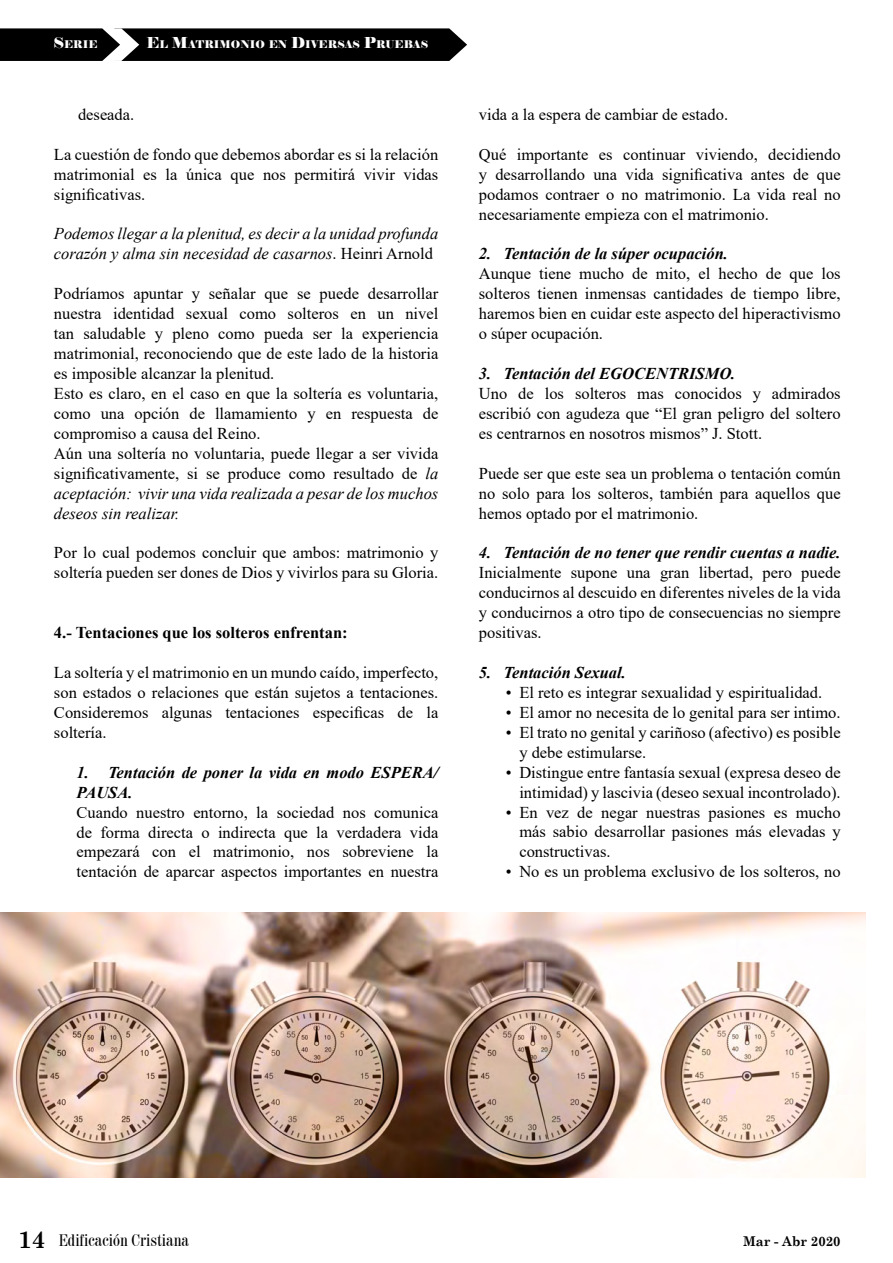
<style>
.page{position:relative;width:893px;height:1263px;background:#fff}
.page>*{position:absolute;margin:0;border:0;box-sizing:border-box;transform-origin:0 0}
.t1{font:16.5px/20px "Times New Roman";color:#000;text-align:justify}
.t2{font:italic 700 16.5px/20px "Times New Roman";color:#000}
.t3{font:italic 16.5px/20px "Times New Roman";color:#000}
.t4{font:700 16.5px "Times New Roman";color:#000}
.t5{font:condensed 16.5px "Century 725 BT";color:#000}
.t6{font:700 13.5px "Century Schoolbook";color:#000;scale:.96 1}
.t7{font:10.5px "Elephant";color:#fff}
.s1{font-size:15px}
.s2{font-style:normal}
.s3{font-style:italic}
.s4{font-family:"Century Schoolbook";font-weight:700;font-stretch:normal;font-size:24px}
</style>
<div class="page">
<img style="left:0;top:912px;width:865px;height:266px">
<svg style="left:0;top:28px;width:467px;height:33px;background:#121212"></svg>
<p class="t7" style="left:53px;top:38px;width:46px"><span class="s1">S</span>ERIE</p>
<p class="t7" style="left:146px;top:38px;width:282px"><span class="s1">E</span>L <span class="s1">M</span>ATRIMONIO EN <span class="s1">D</span>IVERSAS <span class="s1">P</span>RUEBAS</p>
<p class="t1" style="left:78px;top:104px;width:58px">deseada.</p>
<p class="t1" style="left:54px;top:144px;width:386px">La cuestión de fondo que debemos abordar es si la relación matrimonial es la única que nos permitirá vivir vidas significativas.</p>
<p class="t3" style="left:54px;top:224px;width:386px">Podemos llegar a la plenitud, es decir a la unidad profunda corazón y alma sin necesidad de casarnos<span class="s2">. Heinri Arnold</span></p>
<p class="t1" style="left:54px;top:283px;width:386px;text-align:left">Podríamos apuntar y señalar que se puede desarrollar nuestra identidad sexual como solteros en un nivel tan saludable y pleno como pueda ser la experiencia matrimonial, reconociendo que de este lado de la historia es imposible alcanzar la plenitud.<br>Esto es claro, en el caso en que la soltería es voluntaria, como una opción de llamamiento y en respuesta de compromiso a causa del Reino.<br>Aún una soltería no voluntaria, puede llegar a ser vivida significativamente, si se produce como resultado de <span class="s3">la aceptación: vivir una vida realizada a pesar de los muchos deseos sin realizar.</span></p>
<p class="t1" style="left:54px;top:542px;width:386px">Por lo cual podemos concluir que ambos: matrimonio y soltería pueden ser dones de Dios y vivirlos para su Gloria.</p>
<p class="t4" style="left:54px;top:621px;width:295px">4.- Tentaciones que los solteros enfrentan:</p>
<p class="t1" style="left:54px;top:662px;width:386px">La soltería y el matrimonio en un mundo caído, imperfecto, son estados o relaciones que están sujetos a tentaciones.<br>Consideremos algunas tentaciones especificas de la soltería.</p>
<p class="t2" style="left:76px;top:762px;width:363px">1. Tentación de poner la vida en modo ESPERA/<br>PAUSA.</p>
<p class="t1" style="left:77px;top:801px;width:363px">Cuando nuestro entorno, la sociedad nos comunica de forma directa o indirecta que la verdadera vida empezará con el matrimonio, nos sobreviene la tentación de aparcar aspectos importantes en nuestra</p>
<p class="t1" style="left:479px;top:104px;width:251px">vida a la espera de cambiar de estado.</p>
<p class="t1" style="left:479px;top:144px;width:363px">Qué importante es continuar viviendo, decidiendo y desarrollando una vida significativa antes de que podamos contraer o no matrimonio. La vida real no necesariamente empieza con el matrimonio.</p>
<p class="t2" style="left:479px;top:243px;width:251px">2. Tentación de la súper ocupación.</p>
<p class="t1" style="left:479px;top:263px;width:363px">Aunque tiene mucho de mito, el hecho de que los solteros tienen inmensas cantidades de tiempo libre, haremos bien en cuidar este aspecto del hiperactivismo o súper ocupación.</p>
<p class="t2" style="left:479px;top:363px;width:258px">3. Tentación del EGOCENTRISMO.</p>
<p class="t1" style="left:479px;top:383px;width:363px">Uno de los solteros mas conocidos y admirados escribió con agudeza que “El gran peligro del soltero es centrarnos en nosotros mismos” J. Stott.</p>
<p class="t1" style="left:479px;top:463px;width:363px">Puede ser que este sea un problema o tentación común no solo para los solteros, también para aquellos que hemos optado por el matrimonio.</p>
<p class="t2" style="left:479px;top:542px;width:363px">4. Tentación de no tener que rendir cuentas a nadie.</p>
<p class="t1" style="left:479px;top:562px;width:363px">Inicialmente supone una gran libertad, pero puede conducirnos al descuido en diferentes niveles de la vida y conducirnos a otro tipo de consecuencias no siempre positivas.</p>
<p class="t2" style="left:479px;top:662px;width:148px">5. Tentación Sexual.</p>
<p class="t1" style="left:506px;top:682px;width:318px">• El reto es integrar sexualidad y espiritualidad.</p>
<p class="t1" style="left:506px;top:702px;width:336px">• El amor no necesita de lo genital para ser intimo.</p>
<p class="t1" style="left:519px;top:722px;width:323px;text-indent:-13px">• El trato no genital y cariñoso (afectivo) es posible y debe estimularse.</p>
<p class="t1" style="left:506px;top:762px;width:336px;text-align:right">• Distingue entre fantasía sexual (expresa deseo de intimidad) y lascivia (deseo sexual incontrolado).</p>
<p class="t1" style="left:519px;top:801px;width:323px;text-indent:-13px">• En vez de negar nuestras pasiones es mucho más sabio desarrollar pasiones más elevadas y constructivas.</p>
<p class="t1" style="left:506px;top:861px;width:336px">• No es un problema exclusivo de los solteros, no</p>
<p class="t5" style="left:18px;top:1230px;width:172px"><span class="s4">14</span> Edificación Cristiana</p>
<p class="t6" style="left:743px;top:1231px;width:103px">Mar - Abr 2020</p>
</div>
